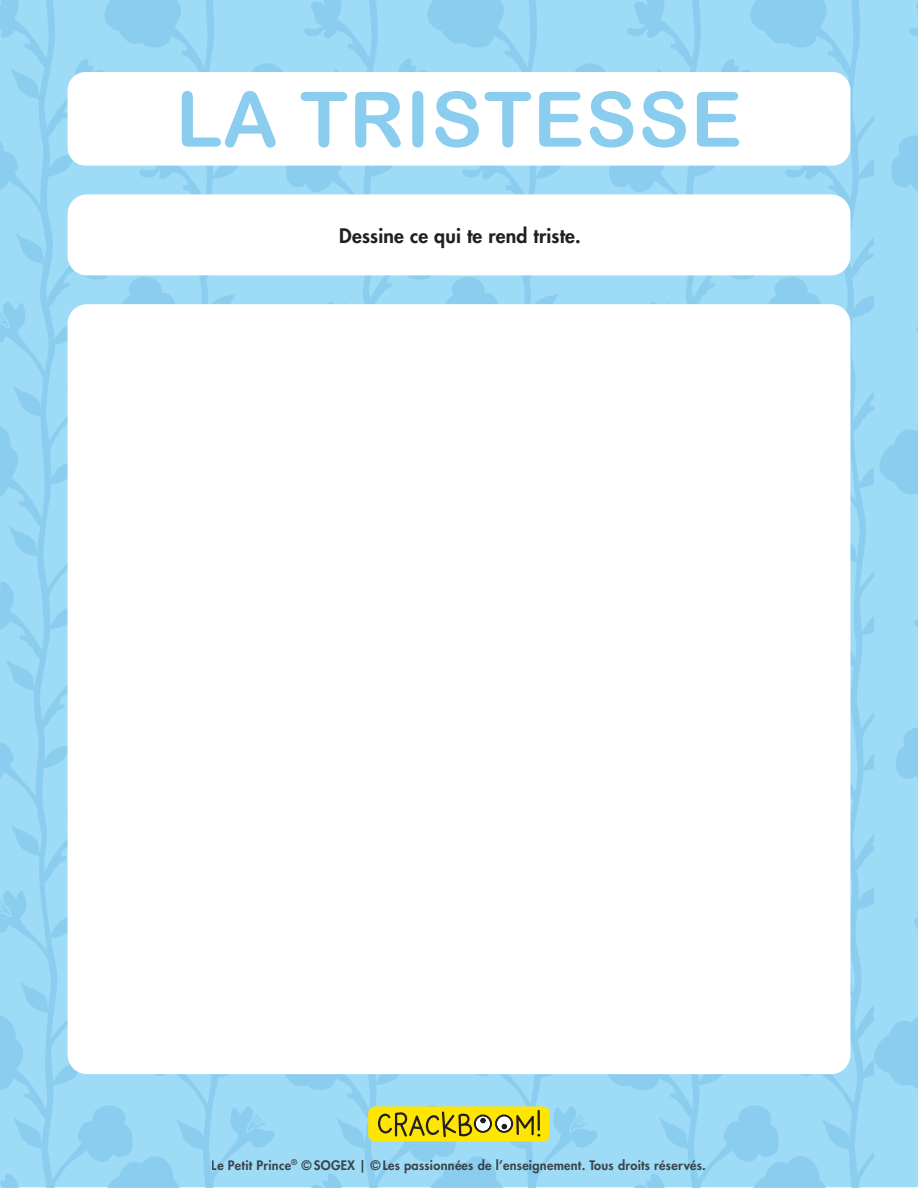
<style>
.page{position:relative;width:918px;height:1188px;background:#fff}
.page>*{position:absolute;margin:0;border:0;box-sizing:border-box;transform-origin:0 0}
.Texte{font:76.5px "Arial Rounded MT Bold";letter-spacing:.02em;color:#8acdef}
.Texte-2{font:800 19.5px "Futura Std";letter-spacing:.01em;color:#231f20}
.t1{font:800 12.75px "Futura Std";letter-spacing:.02em;color:#231f20}
</style>
<div class="page">
<img style="left:0;top:0;width:918px;height:1188px">
<svg style="left:368px;top:1106px;width:182px;height:36px;background:#d6c418"></svg>
<div style="left:68px;top:72px;width:782px;height:94px;background:#fff;border-radius:18px"></div>
<div style="left:68px;top:194px;width:782px;height:81px;background:#fff;border-radius:19px"></div>
<div style="left:68px;top:304px;width:782px;height:770px;background:#fff;border-radius:19px"></div>
<p class="Texte" style="left:176px;top:74px;width:567px">LA TRISTESSE</p>
<p class="Texte-2" style="left:339px;top:223px;width:243px">Dessine ce qui te rend triste.</p>
<p class="t1" style="left:212px;top:1157px;width:496px">Le Petit Prince<sup>®</sup> © SOGEX | © Les passionnées de l’enseignement. Tous droits réservés.</p>
</div>
